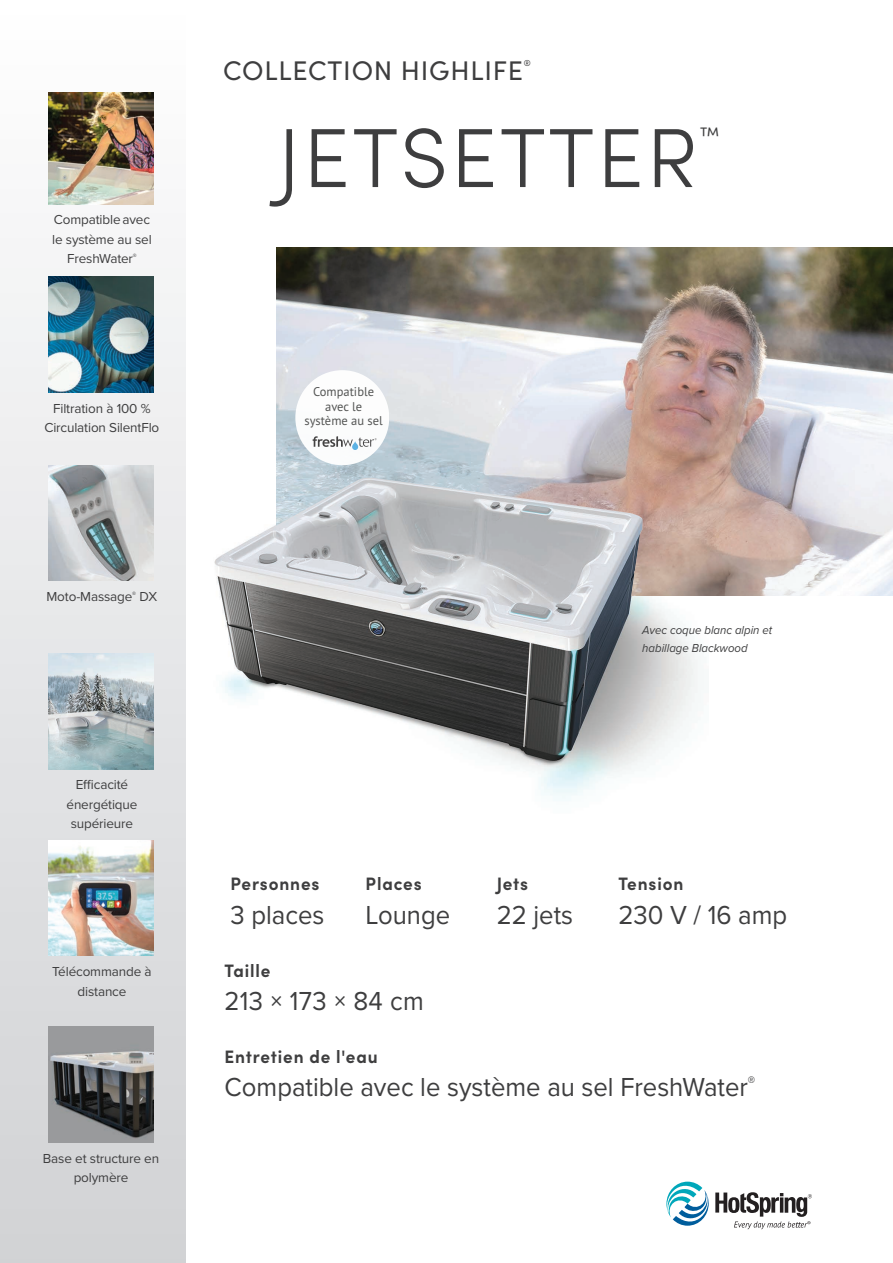
<style>
.page{position:relative;width:893px;height:1263px;background:#fff}
.page>*{position:absolute;margin:0;border:0;box-sizing:border-box;transform-origin:0 0}
.t1{font:300 84px "Sofia Pro";letter-spacing:.03em;color:#3e3e3f}
.t2{font:27px "Proxima Nova";color:#3e3e3f;scale:.95 1}
.t3{font:27px "Sofia Pro";letter-spacing:.03em;color:#3e3e3f}
.t4{font:300 21px "Sofia Pro";color:#3e3e3f}
.t5{font:700 18px "Sofia Pro";letter-spacing:.05em;color:#3e3e3f;scale:.95 1}
.t6{font:13.5px/19.5px "Proxima Nova";letter-spacing:-.01em;color:#3e3e3f;text-align:center}
.t7{font:12.6px/14.9px "PT Sans Pro";color:#545554;text-align:center}
.t8{font:italic 12px/18px "Proxima Nova";color:#3e3e3f;scale:.95 1}
.t9{font:8.7px "Sofia Pro";color:#3e3e3f}
</style>
<div class="page">
<div style="left:0;top:0;width:185px;height:1263px;background:linear-gradient(to bottom,#fefefe,#d0d2d4)"></div>
<img style="left:48px;top:92px;width:106px;height:112px">
<img style="left:48px;top:277px;width:106px;height:116px">
<img style="left:48px;top:465px;width:106px;height:116px">
<img style="left:48px;top:653px;width:106px;height:116px">
<img style="left:48px;top:840px;width:106px;height:115px">
<img style="left:48px;top:1027px;width:106px;height:116px">
<img style="left:277px;top:248px;width:616px;height:347px">
<img style="left:215px;top:478px;width:428px;height:283px">
<svg style="left:666px;top:1181px;width:146px;height:49px"></svg>
<div style="left:295px;top:370px;width:94px;height:95px;background:#fff;border-radius:50%"></div>
<svg style="left:352px;top:441px;width:6px;height:9px"></svg>
<svg style="left:313px;top:436px;width:40px;height:11px"></svg>
<svg style="left:359px;top:437px;width:18px;height:10px"></svg>
<p class="t6" style="left:52px;top:210px;width:101px">Compatibleavec le système au sel<br>FreshWater<sup>®</sup></p>
<p class="t6" style="left:53px;top:398px;width:99px">Filtration à 100 %</p>
<p class="t6" style="left:44px;top:417px;width:117px">Circulation SilentFlo</p>
<p class="t6" style="left:47px;top:586px;width:112px">Moto-Massage<sup>®</sup> DX</p>
<p class="t6" style="left:67px;top:774px;width:72px">Efficacité énergétique supérieure</p>
<p class="t6" style="left:52px;top:961px;width:101px">Télécommande à distance</p>
<p class="t6" style="left:43px;top:1148px;width:118px">Base et structure en polymère</p>
<p class="t3" style="left:223px;top:51px;width:301px">COLLECTION HIGHLIFE</p>
<p class="t9" style="left:524px;top:57px;width:8px">®</p>
<p class="t1" style="left:277px;top:97px;width:422px">JETSETTER</p>
<p class="t4" style="left:700px;top:119px;width:21px">™</p>
<p class="t7" style="left:304px;top:383px;width:80px">Compatible avec le système au sel</p>
<p class="t8" style="left:642px;top:620px;width:138px">Avec coque blanc alpin et habillage Blackwood</p>
<p class="t5" style="left:231px;top:870px;width:95px">Personnes</p>
<p class="t5" style="left:366px;top:870px;width:61px">Places</p>
<p class="t5" style="left:497px;top:870px;width:34px">Jets</p>
<p class="t5" style="left:618px;top:870px;width:70px">Tension</p>
<p class="t2" style="left:231px;top:894px;width:100px">3 places</p>
<p class="t2" style="left:366px;top:894px;width:91px">Lounge</p>
<p class="t2" style="left:497px;top:894px;width:82px">22 jets</p>
<p class="t2" style="left:618px;top:894px;width:179px">230 V / 16 amp</p>
<p class="t5" style="left:225px;top:957px;width:50px">Taille</p>
<p class="t2" style="left:225px;top:981px;width:211px">213 × 173 × 84 cm</p>
<p class="t5" style="left:225px;top:1043px;width:163px">Entretien de l'eau</p>
<p class="t2" style="left:225px;top:1067px;width:560px">Compatible avec le système au sel FreshWater<sup>®</sup></p>
</div>
